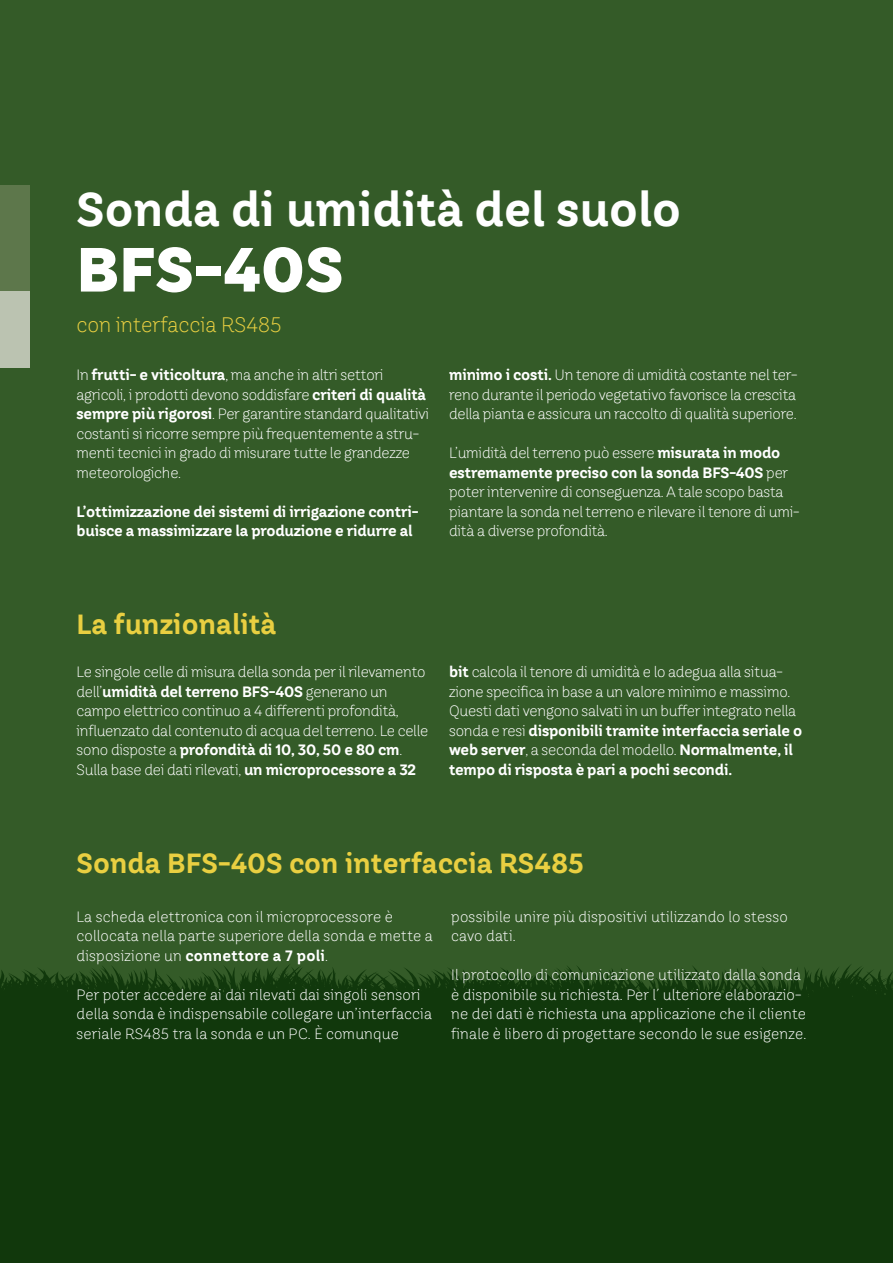
<style>
.page{position:relative;width:893px;height:1263px;background:#345b28}
.page>*{position:absolute;margin:0;border:0;box-sizing:border-box;transform-origin:0 0}
.t1{font:800 62.25px "TT Hazelnuts";color:#fff}
.t2{font:700 47.25px "TT Hazelnuts";color:#fff}
.t3{font:700 27.75px "TT Hazelnuts";color:#e9cf41}
.t4{font:300 21px "TT Hazelnuts";color:#e9cf41}
.t5{font:300 15px/19.5px "TT Hazelnuts";letter-spacing:-.015em;color:#fff}
.t6{font:300 15px/19.5px "TT Hazelnuts";letter-spacing:.01em;color:#fff}
.t7{font:700 15px/19.5px "TT Hazelnuts";letter-spacing:-.015em;color:#fff}
.s1{font-weight:700}
</style>
<div class="page">
<svg style="left:0;top:964px;width:893px;height:33px"></svg>
<div style="left:0;top:997px;width:893px;height:266px;background:#11380c"></div>
<div style="left:0;top:185px;width:30px;height:107px;background:#5d774b"></div>
<div style="left:0;top:292px;width:30px;height:76px;background:#bbc3b1"></div>
<h2 class="t2" style="left:77px;top:178px;width:606px">Sonda di umidità del suolo</h2>
<h1 class="t1" style="left:77px;top:229px;width:269px">BFS-40S</h1>
<h3 class="t4" style="left:77px;top:311px;width:207px">con interfaccia RS485</h3>
<p class="t5" style="left:77px;top:365px;width:354px">In <span class="s1">frutti- e viticoltura</span>, ma anche in altri settori agricoli, i prodotti devono soddisfare <span class="s1">criteri di qualità sempre più rigorosi</span>. Per garantire standard qualitativi costanti si ricorre sempre più frequentemente a stru&shy;menti tecnici in grado di misurare tutte le grandezze meteorologiche.</p>
<p class="t7" style="left:77px;top:502px;width:344px">L’ottimizzazione dei sistemi di irrigazione contri&shy;buisce a massimizzare la produzione e ridurre al</p>
<p class="t5" style="left:449px;top:365px;width:350px;text-align:justify"><span class="s1">minimo i costi.</span> Un tenore di umidità costante nel ter&shy;reno durante il periodo vegetativo favorisce la crescita della pianta e assicura un raccolto di qualità superiore.</p>
<p class="t5" style="left:449px;top:443px;width:352px">L’umidità del terreno può essere <span class="s1">misurata in modo estremamente preciso con la sonda BFS-40S</span> per poter intervenire di conseguenza. A tale scopo basta piantare la sonda nel terreno e rilevare il tenore di umi&shy;dità a diverse profondità.</p>
<h3 class="t3" style="left:77px;top:606px;width:202px">La funzionalità</h3>
<p class="t5" style="left:77px;top:662px;width:353px">Le singole celle di misura della sonda per il rilevamento dell’<span class="s1">umidità del terreno BFS-40S</span> generano un campo elettrico continuo a 4 differenti profondità, influenzato dal contenuto di acqua del terreno. Le celle sono disposte a <span class="s1">profondità di 10, 30, 50 e 80 cm</span>.<br>Sulla base dei dati rilevati, <span class="s1">un microprocessore a 32</span></p>
<p class="t5" style="left:449px;top:662px;width:355px"><span class="s1">bit</span> calcola il tenore di umidità e lo adegua alla situa&shy;zione specifica in base a un valore minimo e massimo.<br>Questi dati vengono salvati in un buffer integrato nella sonda e resi <span class="s1">disponibili tramite interfaccia seriale o web server</span>, a seconda del modello. <span class="s1">Normalmente, il tempo di risposta è pari a pochi secondi.</span></p>
<h3 class="t3" style="left:77px;top:845px;width:509px">Sonda BFS-40S con interfaccia RS485</h3>
<p class="t6" style="left:77px;top:906px;width:358px">La scheda elettronica con il microprocessore è collocata nella parte superiore della sonda e mette a disposizione un <span class="s1">connettore a 7 poli</span>.</p>
<p class="t6" style="left:77px;top:984px;width:357px">Per poter accedere ai dai rilevati dai singoli sensori della sonda è indispensabile collegare un’interfaccia seriale RS485 tra la sonda e un PC. È comunque</p>
<p class="t6" style="left:451px;top:906px;width:338px">possibile unire più dispositivi utilizzando lo stesso cavo dati.</p>
<p class="t6" style="left:451px;top:965px;width:356px">Il protocollo di comunicazione utilizzato dalla sonda è disponibile su richiesta. Per l´ ulteriore elaborazio&shy;ne dei dati è richiesta una applicazione che il cliente finale è libero di progettare secondo le sue esigenze.</p>
</div>
